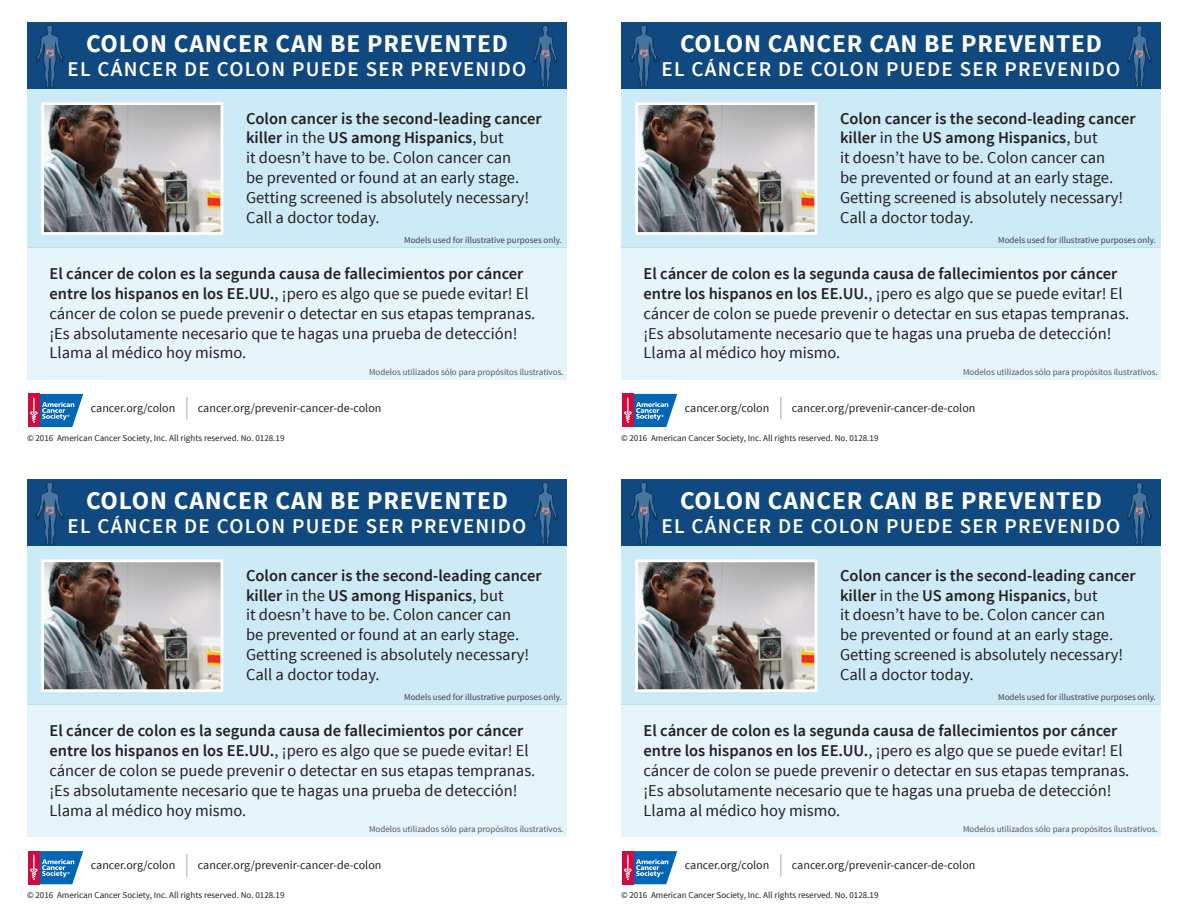
<style>
.page{position:relative;width:1188px;height:918px;background:#fff}
.page>*{position:absolute;margin:0;border:0;box-sizing:border-box;transform-origin:0 0}
.t1{font:700 25.5px "Source Sans Pro";letter-spacing:.03em;color:#fff}
.t2{font:600 21px "Source Sans Pro";letter-spacing:.06em;color:#fff}
.t3{font:16.5px/19.8px "Source Sans Pro";color:#231f20}
.t4{font:12px "Source Sans Pro";color:#231f20}
.t5{font:9px "Source Sans Pro";color:#231f20}
.t6{font:9px "Source Sans Pro";color:#57585a}
.t7{font:9px "Source Sans Pro";color:#3e3e3f}
.s1{font-weight:600}
</style>
<div class="page">
<div style="left:27px;top:89px;width:540px;height:159px;background:#cdeaf7"></div>
<div style="left:27px;top:248px;width:540px;height:132px;background:#e6f4fb"></div>
<img style="left:45px;top:106px;width:174px;height:125px">
<div style="left:41px;top:102px;width:182px;height:133px;border:3px solid #fff"></div>
<svg style="left:186px;top:397px;width:1px;height:22px"></svg>
<div style="left:27px;top:22px;width:540px;height:67px;background:#0f4980"></div>
<svg style="left:28px;top:393px;width:56px;height:35px;background:#6b7fb2"></svg>
<svg style="left:534px;top:25px;width:24px;height:62px"></svg>
<svg style="left:35px;top:25px;width:29px;height:62px"></svg>
<div style="left:27px;top:546px;width:540px;height:159px;background:#cdeaf7"></div>
<div style="left:27px;top:705px;width:540px;height:132px;background:#e6f4fb"></div>
<img style="left:45px;top:563px;width:174px;height:125px">
<div style="left:41px;top:559px;width:182px;height:133px;border:3px solid #fff"></div>
<svg style="left:186px;top:854px;width:1px;height:23px"></svg>
<div style="left:27px;top:480px;width:540px;height:66px;background:#0f4980"></div>
<svg style="left:28px;top:851px;width:56px;height:34px;background:#677cb0"></svg>
<svg style="left:534px;top:483px;width:24px;height:61px"></svg>
<svg style="left:35px;top:482px;width:29px;height:62px"></svg>
<div style="left:621px;top:89px;width:540px;height:159px;background:#cdeaf7"></div>
<div style="left:621px;top:248px;width:540px;height:132px;background:#e6f4fb"></div>
<img style="left:639px;top:106px;width:174px;height:125px">
<div style="left:635px;top:102px;width:182px;height:133px;border:3px solid #fff"></div>
<svg style="left:780px;top:397px;width:1px;height:22px"></svg>
<div style="left:621px;top:22px;width:540px;height:67px;background:#0f4980"></div>
<svg style="left:622px;top:393px;width:56px;height:35px;background:#6b7fb2"></svg>
<svg style="left:1128px;top:25px;width:24px;height:62px"></svg>
<svg style="left:629px;top:25px;width:29px;height:62px"></svg>
<div style="left:621px;top:546px;width:540px;height:159px;background:#cdeaf7"></div>
<div style="left:621px;top:705px;width:540px;height:132px;background:#e6f4fb"></div>
<img style="left:639px;top:563px;width:174px;height:125px">
<div style="left:635px;top:559px;width:182px;height:133px;border:3px solid #fff"></div>
<svg style="left:780px;top:854px;width:1px;height:23px"></svg>
<div style="left:621px;top:480px;width:540px;height:66px;background:#0f4980"></div>
<svg style="left:622px;top:851px;width:56px;height:34px;background:#677cb0"></svg>
<svg style="left:1128px;top:483px;width:24px;height:61px"></svg>
<svg style="left:629px;top:482px;width:29px;height:62px"></svg>
<p class="t1" style="left:86px;top:27px;width:423px">COLON CANCER CAN BE PREVENTED</p>
<p class="t1" style="left:680px;top:27px;width:423px">COLON CANCER CAN BE PREVENTED</p>
<p class="t2" style="left:68px;top:56px;width:460px">EL CÁNCER DE COLON PUEDE SER PREVENIDO</p>
<p class="t2" style="left:662px;top:56px;width:460px">EL CÁNCER DE COLON PUEDE SER PREVENIDO</p>
<p class="t3" style="left:246px;top:109px;width:297px"><span class="s1">Colon cancer is the second-leading cancer killer</span> in the <span class="s1">US among Hispanics</span>, but<br>it doesn’t have to be. Colon cancer can<br>be prevented or found at an early stage.<br>Getting screened is absolutely necessary!<br>Call a doctor today.</p>
<p class="t3" style="left:840px;top:109px;width:297px"><span class="s1">Colon cancer is the second-leading cancer killer</span> in the <span class="s1">US among Hispanics</span>, but<br>it doesn’t have to be. Colon cancer can<br>be prevented or found at an early stage.<br>Getting screened is absolutely necessary!<br>Call a doctor today.</p>
<p class="t7" style="left:404px;top:234px;width:159px">Models used for illustrative purposes only.</p>
<p class="t7" style="left:998px;top:234px;width:159px">Models used for illustrative purposes only.</p>
<p class="t3" style="left:50px;top:264px;width:487px"><span class="s1">El cáncer de colon es la segunda causa de fallecimientos por cáncer entre los hispanos en los EE.UU.</span>, ¡pero es algo que se puede evitar! El cáncer de colon se puede prevenir o detectar en sus etapas tempranas. ¡Es absolutamente necesario que te hagas una prueba de detección!<br>Llama al médico hoy mismo.</p>
<p class="t3" style="left:644px;top:264px;width:487px"><span class="s1">El cáncer de colon es la segunda causa de fallecimientos por cáncer entre los hispanos en los EE.UU.</span>, ¡pero es algo que se puede evitar! El cáncer de colon se puede prevenir o detectar en sus etapas tempranas. ¡Es absolutamente necesario que te hagas una prueba de detección!<br>Llama al médico hoy mismo.</p>
<p class="t6" style="left:369px;top:366px;width:196px">Modelos utilizados sólo para propósitos ilustrativos.</p>
<p class="t6" style="left:963px;top:366px;width:196px">Modelos utilizados sólo para propósitos ilustrativos.</p>
<p class="t4" style="left:91px;top:400px;width:86px">cancer.org/colon</p>
<p class="t4" style="left:198px;top:400px;width:185px">cancer.org/prevenir-cancer-de-colon</p>
<p class="t5" style="left:27px;top:433px;width:259px">© 2016 American Cancer Society, Inc. All rights reserved. No. 0128.19</p>
<p class="t4" style="left:685px;top:400px;width:86px">cancer.org/colon</p>
<p class="t4" style="left:792px;top:400px;width:185px">cancer.org/prevenir-cancer-de-colon</p>
<p class="t5" style="left:621px;top:433px;width:259px">© 2016 American Cancer Society, Inc. All rights reserved. No. 0128.19</p>
<p class="t1" style="left:86px;top:485px;width:423px">COLON CANCER CAN BE PREVENTED</p>
<p class="t1" style="left:680px;top:485px;width:423px">COLON CANCER CAN BE PREVENTED</p>
<p class="t2" style="left:68px;top:513px;width:460px">EL CÁNCER DE COLON PUEDE SER PREVENIDO</p>
<p class="t2" style="left:662px;top:513px;width:460px">EL CÁNCER DE COLON PUEDE SER PREVENIDO</p>
<p class="t3" style="left:246px;top:566px;width:297px"><span class="s1">Colon cancer is the second-leading cancer killer</span> in the <span class="s1">US among Hispanics</span>, but<br>it doesn’t have to be. Colon cancer can<br>be prevented or found at an early stage.<br>Getting screened is absolutely necessary!<br>Call a doctor today.</p>
<p class="t3" style="left:840px;top:566px;width:297px"><span class="s1">Colon cancer is the second-leading cancer killer</span> in the <span class="s1">US among Hispanics</span>, but<br>it doesn’t have to be. Colon cancer can<br>be prevented or found at an early stage.<br>Getting screened is absolutely necessary!<br>Call a doctor today.</p>
<p class="t7" style="left:404px;top:691px;width:159px">Models used for illustrative purposes only.</p>
<p class="t7" style="left:998px;top:691px;width:159px">Models used for illustrative purposes only.</p>
<p class="t3" style="left:50px;top:721px;width:487px"><span class="s1">El cáncer de colon es la segunda causa de fallecimientos por cáncer entre los hispanos en los EE.UU.</span>, ¡pero es algo que se puede evitar! El cáncer de colon se puede prevenir o detectar en sus etapas tempranas. ¡Es absolutamente necesario que te hagas una prueba de detección!<br>Llama al médico hoy mismo.</p>
<p class="t3" style="left:644px;top:721px;width:487px"><span class="s1">El cáncer de colon es la segunda causa de fallecimientos por cáncer entre los hispanos en los EE.UU.</span>, ¡pero es algo que se puede evitar! El cáncer de colon se puede prevenir o detectar en sus etapas tempranas. ¡Es absolutamente necesario que te hagas una prueba de detección!<br>Llama al médico hoy mismo.</p>
<p class="t6" style="left:369px;top:823px;width:196px">Modelos utilizados sólo para propósitos ilustrativos.</p>
<p class="t6" style="left:963px;top:823px;width:196px">Modelos utilizados sólo para propósitos ilustrativos.</p>
<p class="t4" style="left:91px;top:858px;width:86px">cancer.org/colon</p>
<p class="t4" style="left:198px;top:858px;width:185px">cancer.org/prevenir-cancer-de-colon</p>
<p class="t5" style="left:27px;top:890px;width:259px">© 2016 American Cancer Society, Inc. All rights reserved. No. 0128.19</p>
<p class="t4" style="left:685px;top:858px;width:86px">cancer.org/colon</p>
<p class="t4" style="left:792px;top:858px;width:185px">cancer.org/prevenir-cancer-de-colon</p>
<p class="t5" style="left:621px;top:890px;width:259px">© 2016 American Cancer Society, Inc. All rights reserved. No. 0128.19</p>
</div>
